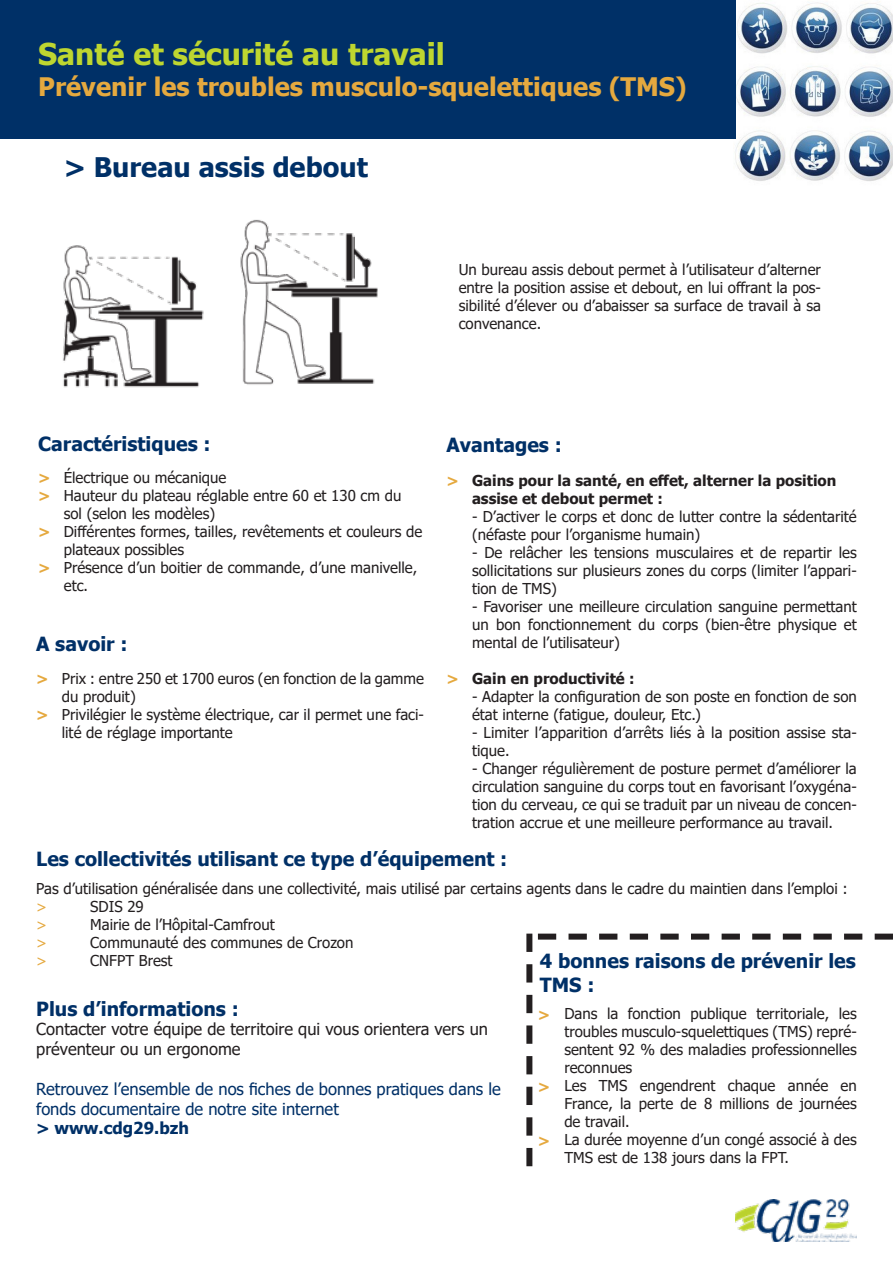
<style>
.page{position:relative;width:893px;height:1263px;background:#fff}
.page>*{position:absolute;margin:0;border:0;box-sizing:border-box;transform-origin:0 0}
.t1{font:700 30px "Tahoma";color:#bed630}
.t2{font:700 27px "Tahoma";color:#003067}
.t3{font:700 25.5px "Tahoma";color:#e5a93f}
.t4{font:700 19.5px/23.4px "Tahoma";color:#003067}
.t5{font:16.5px/19.8px "Tahoma";color:#003067}
.t6{font:16.5px/19.8px "Tahoma";color:#231f20}
.t7{font:700 16.5px "Tahoma";color:#003067}
.t8{font:15px/18px "Tahoma";color:#231f20}
.t9{font:700 15px/18px "Tahoma";color:#231f20}
.t10{font:700 15px "Tahoma";color:#e5a93f}
.t11{font:15px "Tahoma";color:#e5a93f}
</style>
<div class="page">
<img style="left:733px;top:2px;width:160px;height:179px">
<div style="left:0;top:0;width:736px;height:138px;background:#003067"></div>
<svg style="left:538px;top:933px;width:355px;height:6px"></svg>
<svg style="left:526px;top:933px;width:6px;height:233px"></svg>
<img style="left:736px;top:1199px;width:121px;height:42px">
<img style="left:63px;top:219px;width:315px;height:169px">
<p class="t1" style="left:38px;top:34px;width:408px">Santé et sécurité au travail</p>
<p class="t3" style="left:38px;top:69px;width:650px">Prévenir les troubles musculo-squelettiques (TMS)</p>
<p class="t2" style="left:64px;top:148px;width:306px">&gt; Bureau assis debout</p>
<p class="t8" style="left:459px;top:262px;width:364px;text-align:justify">Un bureau assis debout permet à l’utilisateur d’alterner entre la position assise et debout, en lui offrant la pos&shy;sibilité d’élever ou d’abaisser sa surface de travail à sa convenance.</p>
<p class="t4" style="left:38px;top:433px;width:174px">Caractéristiques :</p>
<p class="t10" style="left:38px;top:467px;width:14px">&gt;</p>
<p class="t10" style="left:38px;top:485px;width:14px">&gt;</p>
<p class="t10" style="left:38px;top:521px;width:14px">&gt;</p>
<p class="t10" style="left:38px;top:557px;width:14px">&gt;</p>
<p class="t8" style="left:64px;top:469px;width:164px">Électrique ou mécanique</p>
<p class="t8" style="left:64px;top:487px;width:339px">Hauteur du plateau réglable entre 60 et 130 cm du sol (selon les modèles)</p>
<p class="t8" style="left:64px;top:523px;width:360px">Différentes formes, tailles, revêtements et couleurs de plateaux possibles</p>
<p class="t8" style="left:64px;top:559px;width:355px">Présence d’un boitier de commande, d’une manivelle, etc.</p>
<p class="t4" style="left:36px;top:633px;width:93px">A savoir :</p>
<p class="t10" style="left:36px;top:668px;width:14px">&gt;</p>
<p class="t10" style="left:36px;top:704px;width:14px">&gt;</p>
<p class="t8" style="left:62px;top:670px;width:364px">Prix : entre 250 et 1700 euros (en fonction de la gamme du produit)</p>
<p class="t8" style="left:62px;top:706px;width:364px">Privilégier le système électrique, car il permet une faci&shy;lité de réglage importante</p>
<p class="t4" style="left:446px;top:434px;width:117px">Avantages :</p>
<p class="t10" style="left:446px;top:470px;width:14px">&gt;</p>
<p class="t10" style="left:446px;top:668px;width:14px">&gt;</p>
<p class="t9" style="left:472px;top:472px;width:366px">Gains pour la santé, en effet, alterner la position assise et debout permet :</p>
<p class="t8" style="left:472px;top:508px;width:386px">- D’activer le corps et donc de lutter contre la sédentarité (néfaste pour l’organisme humain)</p>
<p class="t8" style="left:472px;top:544px;width:386px;text-align:justify">- De relâcher les tensions musculaires et de repartir les sollicitations sur plusieurs zones du corps (limiter l’appari&shy;tion de TMS)</p>
<p class="t8" style="left:472px;top:598px;width:386px;text-align:justify">- Favoriser une meilleure circulation sanguine permettant un bon fonctionnement du corps (bien-être physique et mental de l’utilisateur)</p>
<p class="t9" style="left:472px;top:670px;width:164px">Gain en productivité :</p>
<p class="t8" style="left:472px;top:688px;width:386px">- Adapter la configuration de son poste en fonction de son état interne (fatigue, douleur, Etc.)</p>
<p class="t8" style="left:472px;top:724px;width:386px">- Limiter l’apparition d’arrêts liés à la position assise sta&shy;tique.</p>
<p class="t8" style="left:472px;top:760px;width:386px;text-align:justify">- Changer régulièrement de posture permet d’améliorer la circulation sanguine du corps tout en favorisant l’oxygéna&shy;tion du cerveau, ce qui se traduit par un niveau de concen&shy;tration accrue et une meilleure performance au travail.</p>
<p class="t4" style="left:36px;top:848px;width:473px">Les collectivités utilisant ce type d’équipement :</p>
<p class="t8" style="left:36px;top:880px;width:813px">Pas d’utilisation généralisée dans une collectivité, mais utilisé par certains agents dans le cadre du maintien dans l’emploi :</p>
<p class="t11" style="left:36px;top:897px;width:12px">&gt;</p>
<p class="t8" style="left:90px;top:898px;width:55px">SDIS 29</p>
<p class="t11" style="left:36px;top:915px;width:12px">&gt;</p>
<p class="t8" style="left:90px;top:916px;width:186px">Mairie de l’Hôpital-Camfrout</p>
<p class="t11" style="left:36px;top:933px;width:12px">&gt;</p>
<p class="t8" style="left:90px;top:934px;width:265px">Communauté des communes de Crozon</p>
<p class="t11" style="left:36px;top:951px;width:12px">&gt;</p>
<p class="t8" style="left:90px;top:952px;width:84px">CNFPT Brest</p>
<p class="t4" style="left:540px;top:950px;width:317px">4 bonnes raisons de prévenir les<br>TMS :</p>
<p class="t4" style="left:36px;top:998px;width:204px">Plus d’informations :</p>
<p class="t6" style="left:36px;top:1020px;width:453px">Contacter votre équipe de territoire qui vous orientera vers un préventeur ou un ergonome</p>
<p class="t5" style="left:36px;top:1080px;width:466px">Retrouvez l’ensemble de nos fiches de bonnes pratiques dans le fonds documentaire de notre site internet</p>
<p class="t7" style="left:36px;top:1117px;width:154px">&gt; www.cdg29.bzh</p>
<p class="t10" style="left:538px;top:1004px;width:14px">&gt;</p>
<p class="t10" style="left:538px;top:1076px;width:14px">&gt;</p>
<p class="t10" style="left:538px;top:1130px;width:14px">&gt;</p>
<p class="t8" style="left:564px;top:1005px;width:294px;text-align:justify">Dans la fonction publique territoriale, les troubles musculo-squelettiques (TMS) repré&shy;sentent 92 % des maladies professionnelles reconnues</p>
<p class="t8" style="left:564px;top:1077px;width:294px;text-align:justify">Les TMS engendrent chaque année en France, la perte de 8 millions de journées de travail.</p>
<p class="t8" style="left:564px;top:1131px;width:294px">La durée moyenne d’un congé associé à des<br>TMS est de 138 jours dans la FPT.</p>
</div>
